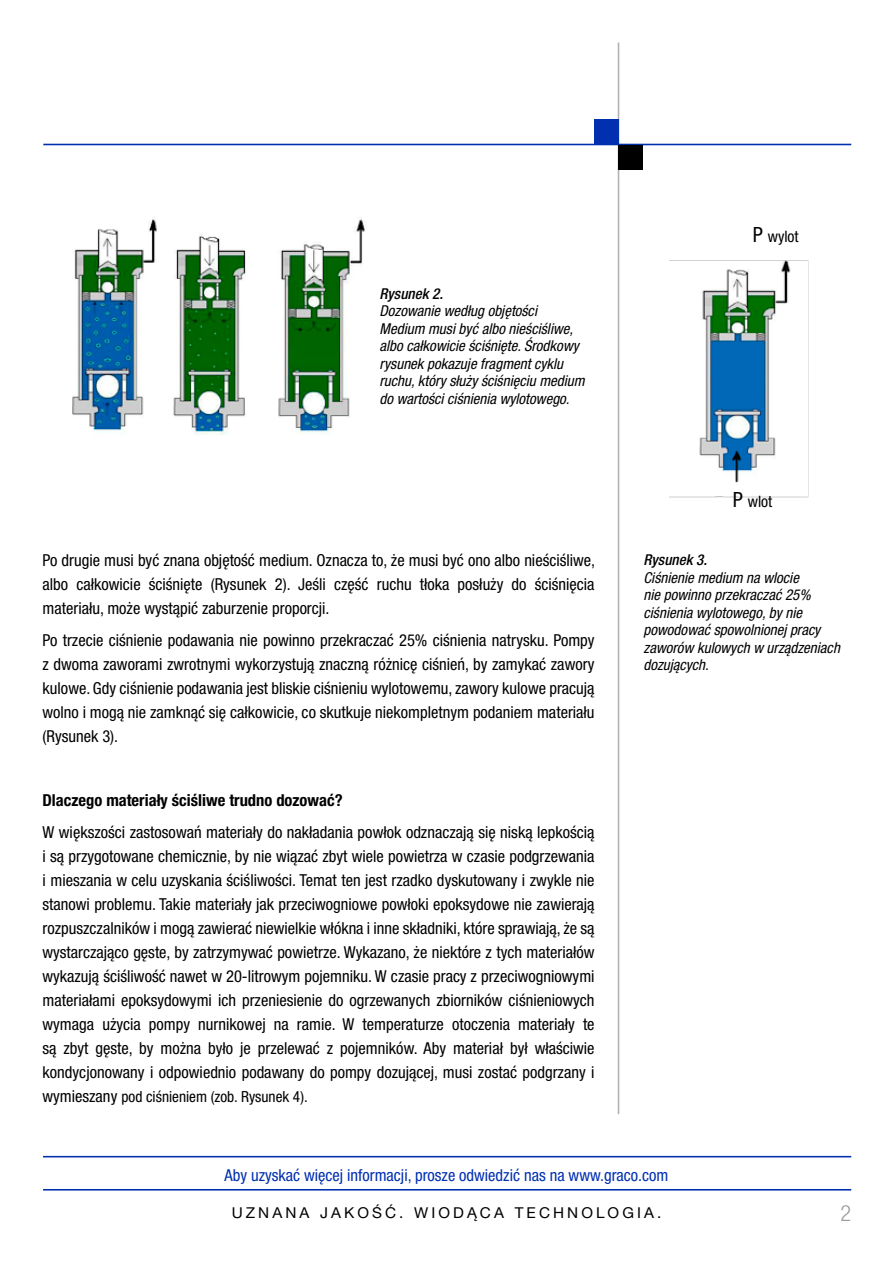
<style>
.page{position:relative;width:893px;height:1263px;background:#fff}
.page>*{position:absolute;margin:0;border:0;box-sizing:border-box;transform-origin:0 0}
.t1{font:300 condensed 22.35px "Helvetica Neue LT Std";color:#9d9d9c}
.t2{font:condensed 16.5px/24px "Helvetica Neue LTCE";color:#000;text-align:justify}
.t3{font:condensed 16.5px "Helvetica Neue LTCE";color:#002fb0}
.t4{font:700 condensed 16.5px "Helvetica Neue LTCE";color:#000}
.t5{font:condensed 15.75px "Helvetica Neue LTCE";color:#000}
.t6{font:condensed 15.3px "Helvetica Neue LTCE";color:#000}
.t7{font:italic condensed 15px/17.5px "Helvetica Neue LTCE";color:#000}
.t8{font:15px "Helvetica Neue CELT";letter-spacing:.2em;color:#000}
.t9{font:italic 500 condensed 15px "Helvetica Neue LTCE";color:#000}
.s1{font-size:16.5px}
.s2{font-size:21px}
</style>
<div class="page">
<hr style="left:618px;top:43px;width:1px;height:1071px;background:#b3b2b2">
<hr style="left:43px;top:144px;width:808px;height:1px;background:#002fb0">
<div style="left:618px;top:145px;width:24px;height:25px;background:#000"></div>
<div style="left:595px;top:119px;width:24px;height:25px;background:#002fb0"></div>
<hr style="left:43px;top:1189px;width:808px;height:1px;background:#002fb0">
<hr style="left:43px;top:1156px;width:808px;height:1px;background:#002fb0">
<img style="left:72px;top:219px;width:293px;height:216px">
<img style="left:669px;top:260px;width:140px;height:238px">
<p class="t9" style="left:379px;top:284px;width:65px">Rysunek 2.</p>
<p class="t7" style="left:379px;top:302px;width:207px">Dozowanie według objętości Medium musi być albo nieściśliwe, albo całkowicie ściśnięte. Środkowy rysunek pokazuje fragment cyklu ruchu, który służy ściśnięciu medium do wartości ciśnienia wylotowego.</p>
<p class="t2" style="left:43px;top:548px;width:554px">Po drugie musi być znana objętość medium. Oznacza to, że musi być ono albo nieściśliwe, albo całkowicie ściśnięte (Rysunek 2). Jeśli część ruchu tłoka posłuży do ściśnięcia materiału, może wystąpić zaburzenie proporcji.</p>
<p class="t2" style="left:43px;top:628px;width:554px">Po trzecie ciśnienie podawania nie powinno przekraczać 25% ciśnienia natrysku. Pompy z dwoma zaworami zwrotnymi wykorzystują znaczną różnicę ciśnień, by zamykać zawory kulowe. Gdy ciśnienie podawania jest bliskie ciśnieniu wylotowemu, zawory kulowe pracują wolno i mogą nie zamknąć się całkowicie, co skutkuje niekompletnym podaniem materiału (Rysunek 3).</p>
<p class="t4" style="left:43px;top:790px;width:302px">Dlaczego materiały ściśliwe trudno dozować?</p>
<p class="t2" style="left:43px;top:820px;width:554px">W większości zastosowań materiały do nakładania powłok odznaczają się niską lepkością i są przygotowane chemicznie, by nie wiązać zbyt wiele powietrza w czasie podgrzewania i mieszania w celu uzyskania ściśliwości. Temat ten jest rzadko dyskutowany i zwykle nie stanowi problemu. Takie materiały jak przeciwogniowe powłoki epoksydowe nie zawierają rozpuszczalników i mogą zawierać niewielkie włókna i inne składniki, które sprawiają, że są wystarczająco gęste, by zatrzymywać powietrze. Wykazano, że niektóre z tych materiałów wykazują ściśliwość nawet w 20-litrowym pojemniku. W czasie pracy z przeciwogniowymi materiałami epoksydowymi ich przeniesienie do ogrzewanych zbiorników ciśnieniowych wymaga użycia pompy nurnikowej na ramie. W temperaturze otoczenia materiały te są zbyt gęste, by można było je przelewać z pojemników. Aby materiał był właściwie kondycjonowany i odpowiednio podawany do pompy dozującej, musi zostać podgrzany i</p>
<p class="t6" style="left:43px;top:1088px;width:267px"><span class="s1">wymieszany</span> pod ciśnieniem (zob. Rysunek 4).</p>
<p class="t5" style="left:753px;top:227px;width:48px"><span class="s2">P</span> wylot</p>
<p class="t5" style="left:733px;top:492px;width:41px"><span class="s2">P</span> wlot</p>
<p class="t9" style="left:643px;top:551px;width:65px">Rysunek 3.</p>
<p class="t7" style="left:643px;top:569px;width:198px">Ciśnienie medium na wlocie<br>nie powinno przekraczać 25% ciśnienia wylotowego, by nie powodować spowolnionej pracy zaworów kulowych w urządzeniach dozujących.</p>
<p class="t3" style="left:224px;top:1165px;width:445px">Aby uzyskać więcej informacji, prosze odwiedzić nas na www.graco.com</p>
<p class="t8" style="left:232px;top:1204px;width:431px">UZNANA JAKOŚĆ. WIODĄCA TECHNOLOGIA.</p>
<h1 class="t1" style="left:840px;top:1200px;width:12px">2</h1>
</div>
